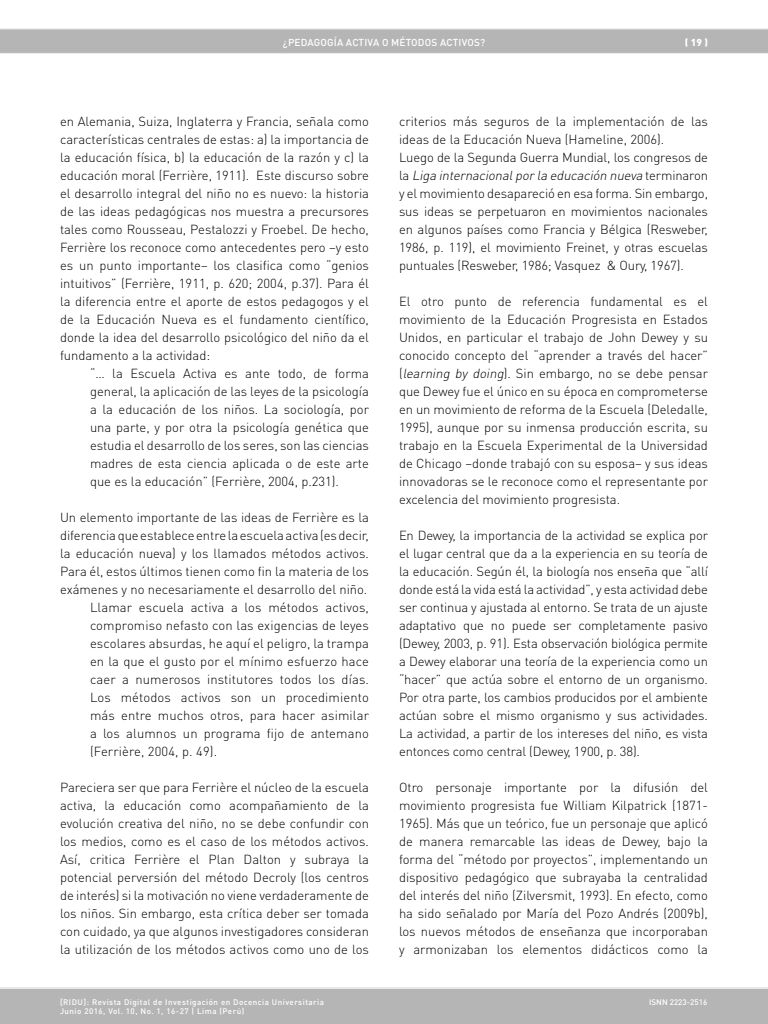
<style>
.page{position:relative;width:768px;height:1024px;background:#fff}
.page>*{position:absolute;margin:0;border:0;box-sizing:border-box;transform-origin:0 0}
.Texto_1{font:300 13px/18px "DIN Pro";color:#000;text-align:justify}
.t1{font:500 10px "DIN Pro";letter-spacing:.02em;color:#fff}
.t2{font:900 10px "DIN Pro";color:#fff}
.t3{font:500 8px/9px "DIN Pro";letter-spacing:.06em;color:#fff}
.t4{font:500 8px "DIN Pro";color:#fff}
.s1{font-style:italic}
</style>
<div class="page">
<div style="left:0;top:29px;width:768px;height:24px;background:#b6b5b5"></div>
<hr style="left:0;top:53px;width:768px;height:1px;background:#e7e7e8">
<hr style="left:0;top:29px;width:768px;height:1px;background:#e7e7e8">
<div style="left:0;top:988px;width:768px;height:36px;background:#b6b5b5"></div>
<hr style="left:0;top:987px;width:768px;height:2px;background:#e7e7e8">
<p class="t1" style="left:283px;top:35px;width:204px">¿PEDAGOGÍA ACTIVA O MÉTODOS ACTIVOS?</p>
<p class="t2" style="left:685px;top:35px;width:25px">( 19 )</p>
<p class="Texto_1" style="left:60px;top:112px;width:311px">en Alemania, Suiza, Inglaterra y Francia, señala como características centrales de estas: a) la importancia de la educación física, b) la educación de la razón y c) la educación moral (Ferrière, 1911). Este discurso sobre el desarrollo integral del niño no es nuevo: la historia de las ideas pedagógicas nos muestra a precursores tales como Rousseau, Pestalozzi y Froebel. De hecho, Ferrière los reconoce como antecedentes pero –y esto es un punto importante– los clasifica como “genios intuitivos” (Ferrière, 1911, p. 620; 2004, p.37). Para él la diferencia entre el aporte de estos pedagogos y el de la Educación Nueva es el fundamento científico, donde la idea del desarrollo psicológico del niño da el fundamento a la actividad:</p>
<p class="Texto_1" style="left:90px;top:364px;width:281px">“… la Escuela Activa es ante todo, de forma general, la aplicación de las leyes de la psicología a la educación de los niños. La sociología, por una parte, y por otra la psicología genética que estudia el desarrollo de los seres, son las ciencias madres de esta ciencia aplicada o de este arte que es la educación” (Ferrière, 2004, p.231).</p>
<p class="Texto_1" style="left:60px;top:508px;width:311px">Un elemento importante de las ideas de Ferrière es la diferencia que establece entre la escuela activa (es decir, la educación nueva) y los llamados métodos activos.<br>Para él, estos últimos tienen como fin la materia de los exámenes y no necesariamente el desarrollo del niño.</p>
<p class="Texto_1" style="left:90px;top:598px;width:281px">Llamar escuela activa a los métodos activos, compromiso nefasto con las exigencias de leyes escolares absurdas, he aquí el peligro, la trampa en la que el gusto por el mínimo esfuerzo hace caer a numerosos institutores todos los días.<br>Los métodos activos son un procedimiento más entre muchos otros, para hacer asimilar a los alumnos un programa fijo de antemano (Ferrière, 2004, p. 49).</p>
<p class="Texto_1" style="left:60px;top:778px;width:311px">Pareciera ser que para Ferrière el núcleo de la escuela activa, la educación como acompañamiento de la evolución creativa del niño, no se debe confundir con los medios, como es el caso de los métodos activos.<br>Así, critica Ferrière el Plan Dalton y subraya la potencial perversión del método Decroly (los centros de interés) si la motivación no viene verdaderamente de los niños. Sin embargo, esta crítica deber ser tomada con cuidado, ya que algunos investigadores consideran la utilización de los métodos activos como uno de los</p>
<p class="Texto_1" style="left:399px;top:112px;width:310px">criterios más seguros de la implementación de las ideas de la Educación Nueva (Hameline, 2006).</p>
<p class="Texto_1" style="left:399px;top:148px;width:311px">Luego de la Segunda Guerra Mundial, los congresos de la <span class="s1">Liga internacionalporla educación nueva</span> t e r m i n a ro n y el movimiento desapareció en esa forma. Sin embargo, sus ideas se perpetuaron en movimientos nacionales en algunos países como Francia y Bélgica (Resweber, 1986, p. 119), el movimiento Freinet, y otras escuelas puntuales (Resweber, 1986; Vasquez &amp; Oury, 1967).</p>
<p class="Texto_1" style="left:399px;top:292px;width:311px">El otro punto de referencia fundamental es el movimiento de la Educación Progresista en Estados Unidos, en particular el trabajo de John Dewey y su conocido concepto del “aprender a través del hacer” (<span class="s1">learning by doing</span>). Sin embargo, no se debe pensar que Dewey fue el único en su época en comprometerse en un movimiento de reforma de la Escuela (Deledalle, 1995), aunque por su inmensa producción escrita, su trabajo en la Escuela Experimental de la Universidad de Chicago –donde trabajó con su esposa– y sus ideas innovadoras se le reconoce como el representante por excelencia del movimiento progresista.</p>
<p class="Texto_1" style="left:399px;top:526px;width:311px">En Dewey, la importancia de la actividad se explica por el lugar central que da a la experiencia en su teoría de la educación. Según él, la biología nos enseña que “allí donde está la vida está la actividad”, y esta actividad debe ser continua y ajustada al entorno. Se trata de un ajuste adaptativo que no puede ser completamente pasivo (Dewey, 2003, p. 91). Esta observación biológica permite a Dewey elaborar una teoría de la experiencia como un “hacer” que actúa sobre el entorno de un organismo.<br>Por otra parte, los cambios producidos por el ambiente actúan sobre el mismo organismo y sus actividades.<br>La actividad, a partir de los intereses del niño, es vista entonces como central (Dewey, 1900, p. 38).</p>
<p class="Texto_1" style="left:399px;top:778px;width:311px">Otro personaje importante por la difusión del movimiento progresista fue William Kilpatrick (1871- 1965). Más que un teórico, fue un personaje que aplicó de manera remarcable las ideas de Dewey, bajo la forma del “método por proyectos”, implementando un dispositivo pedagógico que subrayaba la centralidad del interés del niño (Zilversmit, 1993). En efecto, como ha sido señalado por María del Pozo Andrés (2009b), los nuevos métodos de enseñanza que incorporaban y armonizaban los elementos didácticos como la</p>
<p class="t3" style="left:60px;top:997px;width:266px">[RIDU]: Revista Digital de Investigación en Docencia Universitaria<br>Junio 2016, Vol. 10, No. 1, 16-27 | Lima (Perú)</p>
<p class="t4" style="left:649px;top:997px;width:60px">ISNN 2223-2516</p>
</div>
